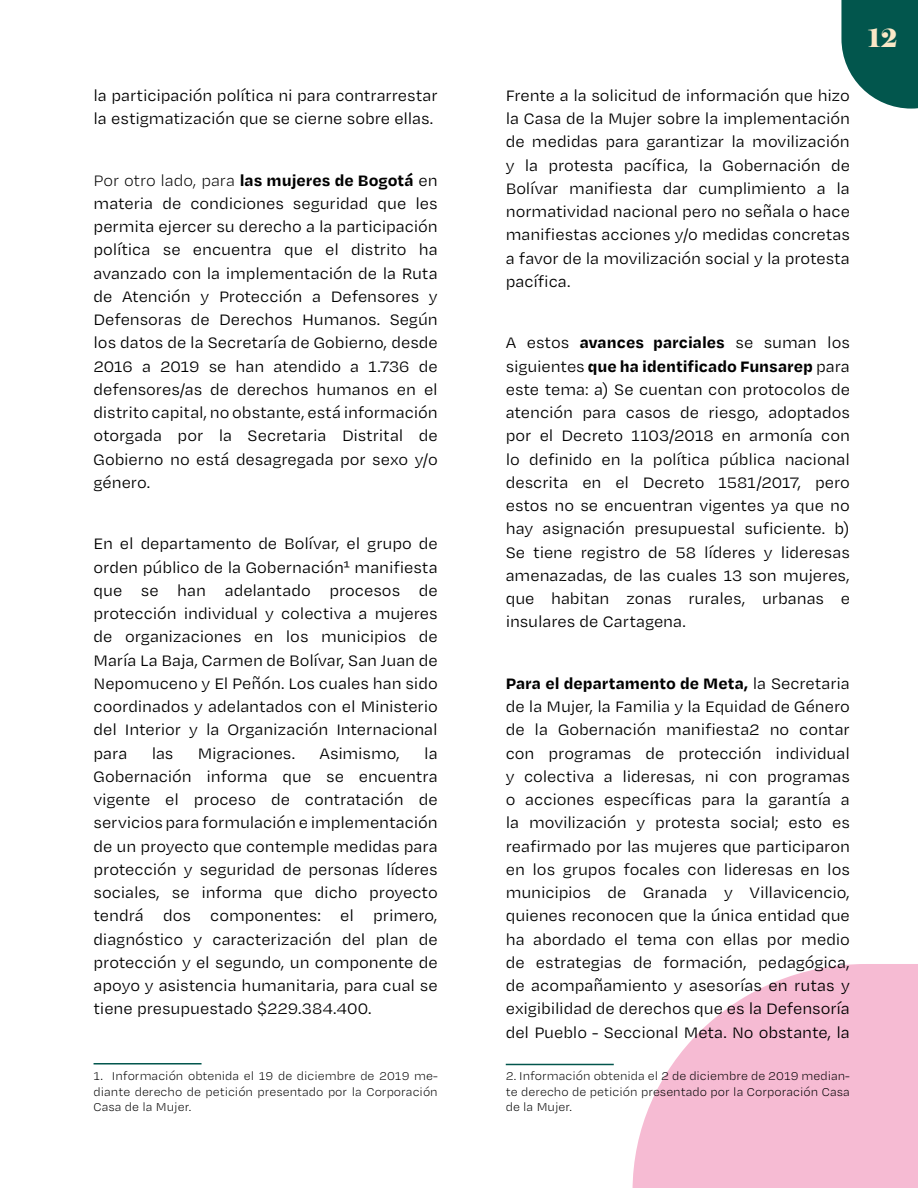
<style>
.page{position:relative;width:918px;height:1188px;background:#fff}
.page>*{position:absolute;margin:0;border:0;box-sizing:border-box;transform-origin:0 0}
.t1{font:900 27px "Temeraire Display";color:#fbe8c7}
.t2{font:17.4px/23.2px "Degular Text";letter-spacing:-.005em;color:#000;text-align:justify}
.t3{font:300 13.05px/15.9px "Degular Text";color:#000;text-align:justify}
.s1{font-weight:300}
.s2{font-weight:700}
.s3{font-family:"Calibri";font-size:13.35px}
</style>
<div class="page">
<svg style="left:633px;top:964px;width:285px;height:224px;fill:#f6bbd3"></svg>
<svg style="left:841px;top:0;width:77px;height:109px;background:#246c64"></svg>
<hr style="left:94px;top:1063px;width:108px;height:2px;background:#02564d">
<hr style="left:506px;top:1064px;width:108px;height:1px;background:#02564d">
<p class="t2" style="left:94px;top:83px;width:346px">la participación política ni para contrarrestar la estigmatización que se cierne sobre ellas.</p>
<p class="t2" style="left:94px;top:168px;width:346px"><span class="s1">Por otro lado, para</span> <span class="s2">las mujeres de Bogotá</span> en materia de condiciones seguridad que les permita ejercer su derecho a la participación política se encuentra que el distrito ha avanzado con la implementación de la Ruta de Atención y Protección a Defensores y Defensoras de Derechos Humanos. Según los datos de la Secretaría de Gobierno, desde 2016 a 2019 se han atendido a 1.736 de defensores/as de derechos humanos en el distrito capital, no obstante, está información otorgada por la Secretaria Distrital de Gobierno no está desagregada por sexo y/o género.</p>
<p class="t2" style="left:94px;top:532px;width:346px">En el departamento de Bolívar, el grupo de orden público de la Gobernación1 manifiesta que se han adelantado procesos de protección individual y colectiva a mujeres de organizaciones en los municipios de María La Baja, Carmen de Bolívar, San Juan de Nepomuceno y El Peñón. Los cuales han sido coordinados y adelantados con el Ministerio del Interior y la Organización Internacional para</p>
<p class="t2" style="left:94px;top:741px;width:346px;text-indent:331px">la Gobernación informa que se encuentra vigente el proceso de contratación de servicios para formulación e implementación de un proyecto que contemple medidas para protección y seguridad de personas líderes sociales, se informa que dicho proyecto tendrá dos componentes: el primero, diagnóstico y caracterización del plan de protección y el segundo, un componente de apoyo y asistencia humanitaria, para cual se tiene presupuestado $229.384.400.</p>
<p class="t2" style="left:152px;top:741px;width:23px">las</p>
<p class="t2" style="left:198px;top:741px;width:99px">Migraciones.</p>
<p class="t2" style="left:319px;top:741px;width:82px">Asimismo,</p>
<p class="t3" style="left:94px;top:1067px;width:346px">1<span class="s3">.</span> Información obtenida el 19 de diciembre de 2019 me&shy;diante derecho de petición presentado por la Corporación Casa de la Mujer.</p>
<p class="t2" style="left:506px;top:83px;width:346px">Frente a la solicitud de información que hizo la Casa de la Mujer sobre la implementación de medidas para garantizar la movilización y la protesta pacífica, la Gobernación de Bolívar manifiesta dar cumplimiento a la normatividad nacional pero no señala o hace manifiestas acciones y/o medidas concretas a favor de la movilización social y la protesta pacífica.</p>
<h1 class="t1" style="left:868px;top:21px;width:31px">12</h1>
<p class="t2" style="left:506px;top:331px;width:346px">A estos <span class="s2">avances parciales</span> se suman los siguientes <span class="s2">que ha identificado Funsarep</span> para este tema: a) Se cuentan con protocolos de atención para casos de riesgo, adoptados por el Decreto 1103/2018 en armonía con lo definido en la política pública nacional descrita en el Decreto 1581/2017, pero estos no se encuentran vigentes ya que no hay asignación presupuestal suficiente. b)<br>Se tiene registro de 58 líderes y lideresas amenazadas, de las cuales 13 son mujeres, que habitan zonas rurales, urbanas e insulares de Cartagena.</p>
<p class="t2" style="left:506px;top:671px;width:346px"><span class="s2">Para el departamento de Meta,</span> la Secretaria de la Mujer, la Familia y la Equidad de Género de la Gobernación manifiesta2 no contar con programas de protección individual y colectiva a lideresas, ni con programas o acciones específicas para la garantía a la movilización y protesta social; esto es reafirmado por las mujeres que participaron en los grupos focales con lideresas en los municipios de Granada y Villavicencio, quienes reconocen que la única entidad que ha abordado el tema con ellas por medio de estrategias de formación, pedagógica, de acompañamiento y asesorías en rutas y exigibilidad de derechos que es la Defensoría del Pueblo - Seccional Meta. No obstante, la</p>
<p class="t3" style="left:506px;top:1068px;width:346px">2. Información obtenida el 2 de diciembre de 2019 median&shy;te derecho de petición presentado por la Corporación Casa de la Mujer.</p>
</div>
